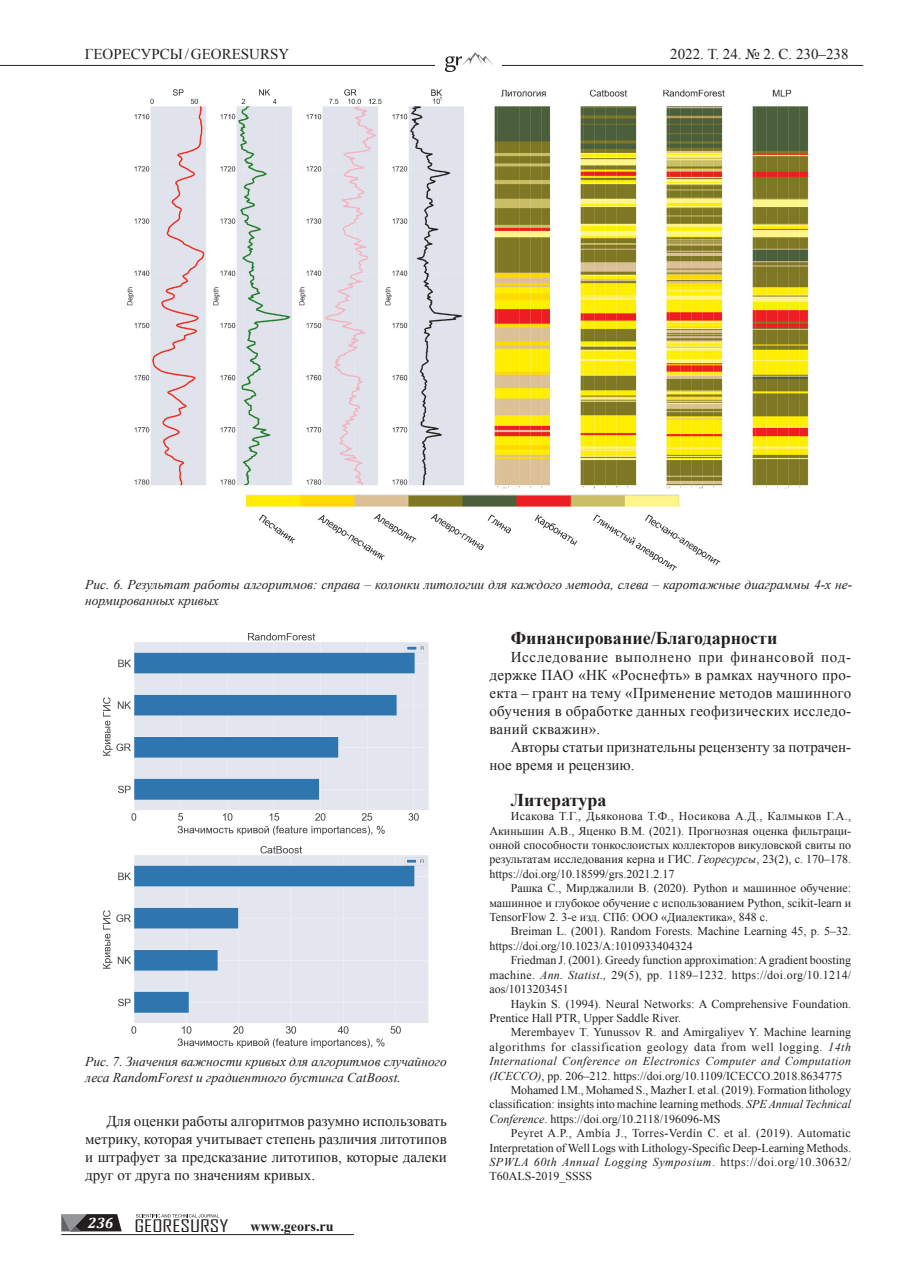
<style>
.page{position:relative;width:915px;height:1276px;background:#fff}
.page>*{position:absolute;margin:0;border:0;box-sizing:border-box;transform-origin:0 0}
.t1{font:700 18px "Times New Roman";color:#231f20}
.t2{font:16.65px "Agency FB Cyrillic";color:#231f20;scale:1.37 1}
.t3{font:15px/18px "Times New Roman";color:#231f20;text-align:justify}
.t4{font:italic 700 15px "Cambria";color:#fff}
.t5{font:700 14.1px "Times New Roman";color:#231f20}
.t6{font:italic 13.5px/16.2px "Times New Roman";color:#231f20}
.t7{font:12px/14.4px "Times New Roman";color:#231f20;text-align:justify}
.t8{font:italic 12px "Times New Roman";letter-spacing:.03em;color:#231f20}
.t9{font:12px "Times New Roman";letter-spacing:.025em;color:#231f20}
.t10{font:12px "Times New Roman";letter-spacing:.04em;color:#231f20}
.t11{font:12px "Times New Roman";letter-spacing:.03em;color:#231f20}
.s1{font-style:italic}
.s2{font-style:normal}
</style>
<div class="page">
<hr style="left:61px;top:1234px;width:293px;height:1px;background:#231f20">
<svg style="left:136px;top:1214px;width:82px;height:3px"></svg>
<svg style="left:61px;top:1214px;width:61px;height:17px"></svg>
<hr style="left:0;top:65px;width:863px;height:1px;background:#231f20">
<img style="left:435px;top:52px;width:66px;height:20px">
<img style="left:103px;top:633px;width:325px;height:201px">
<img style="left:103px;top:846px;width:325px;height:201px">
<img style="left:128px;top:89px;width:680px;height:482px">
<p class="t3" style="left:85px;top:44px;width:206px">Георесурсы/Georesursy</p>
<p class="t3" style="left:670px;top:44px;width:180px">2022. Т. 24. № 2. С. 230–238</p>
<p class="t6" style="left:85px;top:576px;width:768px">Рис. 6. Результат работы алгоритмов: справа – колонки литологии для каждого метода, слева – каротажные диаграммы 4-х не&shy;нормированных кривых</p>
<p class="t6" style="left:85px;top:1053px;width:363px">Рис. 7. Значения важности кривых для алгоритмов случайного леса RandomForest и градиентного бустинга CatBoost.</p>
<p class="t3" style="left:85px;top:1111px;width:363px;text-indent:21px">Для оценки работы алгоритмов разумно использовать метрику, которая учитывает степень различия литотипов и штрафует за предсказание литотипов, которые далеки друг от друга по значениям кривых.</p>
<p class="t4" style="left:88px;top:1212px;width:27px">236</p>
<h2 class="t2" style="left:134px;top:1215px;width:70px">GEORESURSY</h2>
<p class="t5" style="left:250px;top:1217px;width:85px">www.geors.ru</p>
<h1 class="t1" style="left:510px;top:625px;width:268px">Финансирование/Благодарности</h1>
<p class="t3" style="left:489px;top:647px;width:363px;text-indent:21px">Исследование выполнено при финансовой под&shy;держке ПАО «НК «Роснефть» в рамках научного про&shy;екта – грант на тему «Применение методов машинного обучения в обработке данных геофизических исследо&shy;ваний скважин».</p>
<p class="t3" style="left:489px;top:737px;width:363px;text-indent:21px">Авторы статьи признательны рецензенту за потрачен&shy;ное время и рецензию.</p>
<h1 class="t1" style="left:510px;top:787px;width:97px">Литература</h1>
<p class="t7" style="left:489px;top:809px;width:363px;text-indent:21px">Исакова Т.Г., Дьяконова Т.Ф., Носикова А.Д., Калмыков Г.А., Акиньшин А.В., Яценко В.М. (2021). Прогнозная оценка фильтраци&shy;онной способности тонкослоистых коллекторов викуловской свиты по результатам исследования керна и ГИС. <span class="s1">Георесурсы</span>, 23(2), c. 170–178. https://doi.org/10.18599/grs.2021.2.17</p>
<p class="t7" style="left:489px;top:881px;width:363px;text-indent:21px">Рашка С., Мирджалили В. (2020). Python и машинное обучение: машинное и глубокое обучение с использованием Python, scikit-learn и TensorFlow 2. 3-е изд. СПб: ООО</p>
<p class="t7" style="left:661px;top:909px;width:108px">«Диалектика», 848 с.</p>
<p class="t7" style="left:510px;top:924px;width:342px">Breiman L. (2001). Random Forests. Machine Learning 45, p. 5–32.</p>
<p class="t7" style="left:489px;top:938px;width:205px">https://doi.org/10.1023/A:1010933404324</p>
<p class="t7" style="left:510px;top:953px;width:342px">Friedman J. (2001). Greedy function approximation: A gradient boosting</p>
<p class="t9" style="left:489px;top:966px;width:363px">machine. <span class="s1">Ann. Statist.,</span> 29(5), pp. 1189–1232. https://doi.org/10.1214/</p>
<p class="t7" style="left:489px;top:981px;width:81px">aos/1013203451</p>
<p class="t7" style="left:510px;top:996px;width:342px">Haykin S. (1994). Neural Networks: A Comprehensive Foundation.</p>
<p class="t7" style="left:489px;top:1010px;width:193px">Prentice Hall PTR, Upper Saddle River.</p>
<p class="t7" style="left:510px;top:1025px;width:342px">Merembayev T. Yunussov R. and Amirgaliyev Y. Machine learning</p>
<p class="t10" style="left:489px;top:1038px;width:363px">algorithms for classification geology data from well logging. <span class="s1">14th</span></p>
<p class="t8" style="left:489px;top:1053px;width:363px">International Conference on Electronics Computer and Computation</p>
<p class="t7" style="left:489px;top:1068px;width:354px"><span class="s1">(ICECCO)</span>, pp. 206–212. https://doi.org/10.1109/ICECCO.2018.8634775</p>
<p class="t7" style="left:510px;top:1082px;width:342px">Mohamed I.M., Mohamed S., Mazher I. et al. (2019). Formation lithology</p>
<p class="t7" style="left:489px;top:1097px;width:363px">classification: insights into machine learning methods. <span class="s1">SPE Annual Technical</span></p>
<p class="t7" style="left:489px;top:1111px;width:232px"><span class="s1">Conference</span>. https://doi.org/10.2118/196096-MS</p>
<p class="t11" style="left:510px;top:1125px;width:341px">Peyret A.P., Ambía J., Torres-Verdín C. et al. (2019). Automatic</p>
<p class="t7" style="left:489px;top:1140px;width:363px">Interpretation of Well Logs with Lithology-Specific Deep-Learning Methods.</p>
<p class="t8" style="left:489px;top:1153px;width:363px">SPWLA 60th Annual Logging Symposium<span class="s2">. https://doi.org/10.30632/</span></p>
<p class="t7" style="left:489px;top:1169px;width:104px">T60ALS-2019_SSSS</p>
</div>
